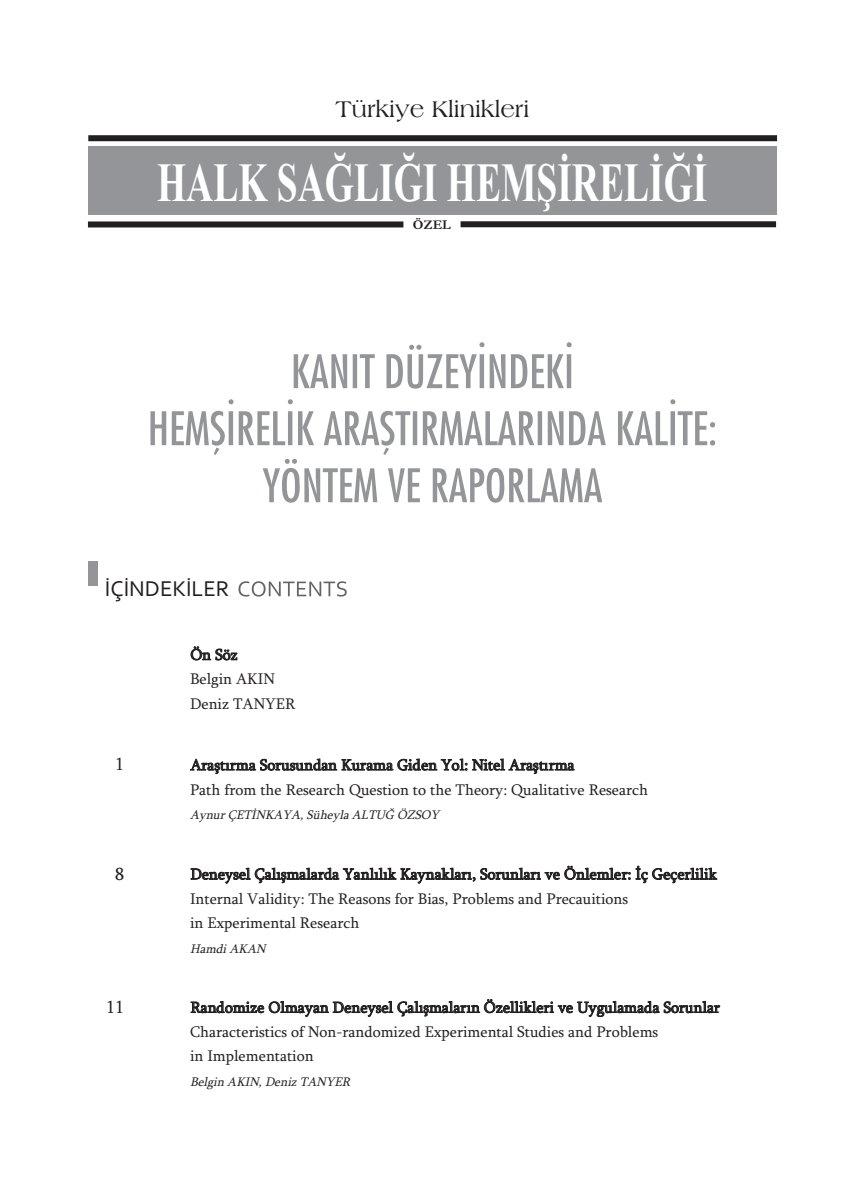
<style>
.page{position:relative;width:865px;height:1197px;background:#fff}
.page>*{position:absolute;margin:0;border:0;box-sizing:border-box;transform-origin:0 0}
.t1{font:700 55.35px "Times New Roman";color:#fff;scale:.68 1}
.t2{font:24px "Americana BT Roman";color:#231f20}
.t3{font:22.5px "Corbel";color:#231f20}
.t4{font:18px "Sylfaen";color:#231f20}
.t5{font:15.75px/24.3px "Sylfaen";color:#231f20}
.t6{font:700 13.5px "Garamond";color:#231f20}
.t7{font:italic 12.75px "Sylfaen";color:#231f20}
</style>
<div class="page">
<div style="left:88px;top:147px;width:688px;height:68px;background:#939598"></div>
<div style="left:88px;top:135px;width:689px;height:6px;background:#231f20"></div>
<div style="left:88px;top:221px;width:315px;height:6px;background:#231f20"></div>
<div style="left:460px;top:221px;width:316px;height:6px;background:#231f20"></div>
<svg style="left:238px;top:581px;width:109px;height:15px"></svg>
<div style="left:88px;top:561px;width:9px;height:25px;background:#939598"></div>
<svg style="left:294px;top:342px;width:277px;height:46px"></svg>
<svg style="left:150px;top:399px;width:452px;height:103px"></svg>
<h2 class="t2" style="left:335px;top:94px;width:195px">Türkiye Klinikleri</h2>
<h1 class="t1" style="left:157px;top:149px;width:810px">HALK SAĞLIĞI HEMŞİRELİĞİ</h1>
<p class="t6" style="left:413px;top:216px;width:39px">ÖZEL</p>
<h3 class="t3" style="left:105px;top:575px;width:126px">İÇİNDEKİLER</h3>
<p class="t5" style="left:190px;top:642px;width:107px">Ön Söz<br>Belgin AKIN<br>Deniz TANYER</p>
<p class="t4" style="left:115px;top:753px;width:10px">1</p>
<p class="t5" style="left:190px;top:752px;width:459px;line-height:24.8px">Araştırma Sorusundan Kurama Giden Yol: Nitel Araştırma<br>Path from the Research Question to the Theory: Qualitative Research</p>
<p class="t7" style="left:190px;top:807px;width:254px">Aynur ÇETİNKAYA, Süheyla ALTUĞ ÖZSOY</p>
<p class="t4" style="left:115px;top:862px;width:10px">8</p>
<p class="t5" style="left:190px;top:861px;width:528px">Deneysel Çalışmalarda Yanlılık Kaynakları, Sorunları ve Önlemler: İç Geçerlilik<br>Internal Validity: The Reasons for Bias, Problems and Precauitions<br>in Experimental Research</p>
<p class="t7" style="left:190px;top:940px;width:80px">Hamdi AKAN</p>
<p class="t4" style="left:106px;top:995px;width:19px">11</p>
<p class="t5" style="left:190px;top:994px;width:531px">Randomize Olmayan Deneysel Çalışmaların Özellikleri ve Uygulamada Sorunlar<br>Characteristics of Non-randomized Experimental Studies and Problems<br>in Implementation</p>
<p class="t7" style="left:190px;top:1073px;width:165px">Belgin AKIN, Deniz TANYER</p>
</div>
